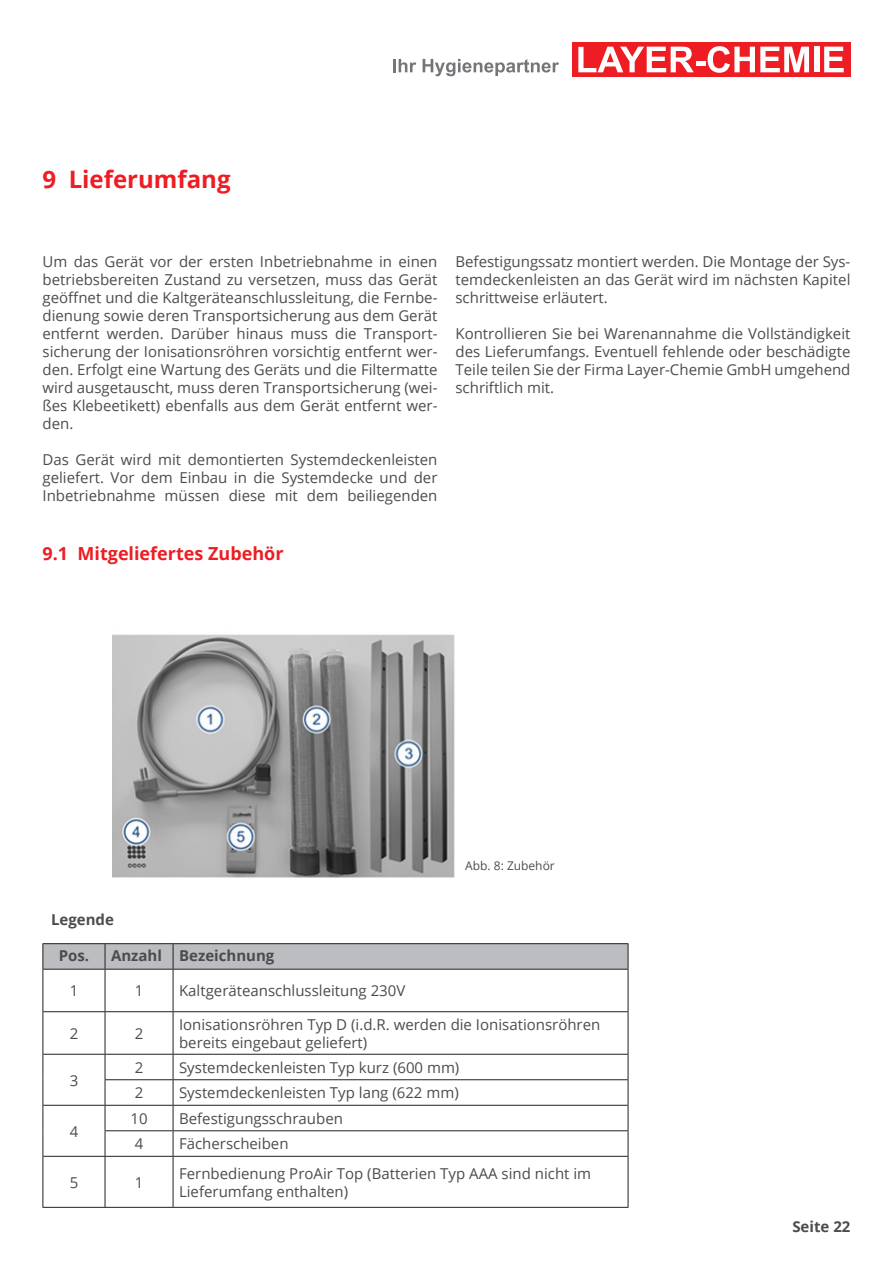
<style>
.page{position:relative;width:893px;height:1263px;background:#fff}
.page>*{position:absolute;margin:0;border:0;box-sizing:border-box;transform-origin:0 0}
.OS16-Kapitel{font:700 24px "Open Sans";color:#ee1d23}
.OS12-Unterkapitel{font:700 18px "Open Sans";color:#ee1d23}
.OS10{font:15px/18px "Open Sans";color:#4b4c4d;text-align:justify}
.OS10-2{font:700 15px "Open Sans";color:#4b4c4d}
.OS10-3{font:12px "Open Sans";color:#4b4c4d}
</style>
<div class="page">
<div style="left:572px;top:43px;width:278px;height:34px;background:#ee1d23"></div>
<svg style="left:578px;top:47px;width:116px;height:25px"></svg>
<hr style="left:696px;top:61px;width:10px;height:4px;background:#fff">
<svg style="left:708px;top:46px;width:101px;height:27px"></svg>
<div style="left:814px;top:47px;width:5px;height:25px;background:#fff"></div>
<svg style="left:824px;top:47px;width:20px;height:25px"></svg>
<svg style="left:393px;top:59px;width:23px;height:13px"></svg>
<svg style="left:423px;top:59px;width:136px;height:17px"></svg>
<img style="left:112px;top:634px;width:343px;height:244px">
<hr style="left:43px;top:943px;width:62px;height:1px;background:#231f20">
<hr style="left:105px;top:943px;width:68px;height:1px;background:#231f20">
<hr style="left:173px;top:943px;width:455px;height:1px;background:#231f20">
<svg style="left:43px;top:944px;width:586px;height:25px;background:#b8b8bb"></svg>
<hr style="left:43px;top:969px;width:62px;height:1px;background:#231f20">
<hr style="left:43px;top:969px;width:1px;height:42px;background:#231f20">
<hr style="left:105px;top:969px;width:68px;height:1px;background:#231f20">
<hr style="left:105px;top:969px;width:1px;height:42px;background:#231f20">
<hr style="left:173px;top:969px;width:455px;height:1px;background:#231f20">
<hr style="left:173px;top:969px;width:1px;height:42px;background:#231f20">
<hr style="left:628px;top:969px;width:1px;height:42px;background:#231f20">
<hr style="left:43px;top:1011px;width:62px;height:1px;background:#231f20">
<hr style="left:43px;top:1012px;width:1px;height:42px;background:#231f20">
<hr style="left:105px;top:1011px;width:68px;height:1px;background:#231f20">
<hr style="left:105px;top:1012px;width:1px;height:42px;background:#231f20">
<hr style="left:173px;top:1011px;width:455px;height:1px;background:#231f20">
<hr style="left:173px;top:1012px;width:1px;height:42px;background:#231f20">
<hr style="left:628px;top:1012px;width:1px;height:42px;background:#231f20">
<hr style="left:43px;top:1054px;width:62px;height:1px;background:#231f20">
<hr style="left:105px;top:1054px;width:68px;height:1px;background:#231f20">
<hr style="left:173px;top:1054px;width:455px;height:1px;background:#231f20">
<hr style="left:105px;top:1079px;width:68px;height:1px;background:#231f20">
<hr style="left:173px;top:1079px;width:455px;height:1px;background:#231f20">
<hr style="left:43px;top:1105px;width:62px;height:1px;background:#231f20">
<hr style="left:105px;top:1105px;width:68px;height:1px;background:#231f20">
<hr style="left:173px;top:1105px;width:455px;height:1px;background:#231f20">
<svg style="left:43px;top:1054px;width:1px;height:102px"></svg>
<hr style="left:105px;top:1130px;width:68px;height:1px;background:#231f20">
<svg style="left:105px;top:1054px;width:1px;height:102px"></svg>
<hr style="left:173px;top:1130px;width:455px;height:1px;background:#231f20">
<svg style="left:173px;top:1054px;width:1px;height:102px"></svg>
<svg style="left:628px;top:1054px;width:1px;height:102px"></svg>
<hr style="left:43px;top:1156px;width:62px;height:1px;background:#231f20">
<hr style="left:43px;top:1157px;width:1px;height:50px;background:#231f20">
<hr style="left:105px;top:1156px;width:68px;height:1px;background:#231f20">
<hr style="left:105px;top:1157px;width:1px;height:50px;background:#231f20">
<hr style="left:173px;top:1156px;width:455px;height:1px;background:#231f20">
<hr style="left:173px;top:1157px;width:1px;height:50px;background:#231f20">
<hr style="left:628px;top:1157px;width:1px;height:50px;background:#231f20">
<hr style="left:43px;top:1207px;width:62px;height:1px;background:#231f20">
<hr style="left:105px;top:1207px;width:68px;height:1px;background:#231f20">
<hr style="left:173px;top:1207px;width:455px;height:1px;background:#231f20">
<p class="OS16-Kapitel" style="left:43px;top:163px;width:190px">9 Lieferumfang</p>
<p class="OS10" style="left:43px;top:252px;width:396px">Um das Gerät vor der ersten Inbetriebnahme in einen betriebsbereiten Zustand zu versetzen, muss das Gerät geöffnet und die Kaltgeräteanschlussleitung, die Fernbe&shy;dienung sowie deren Transportsicherung aus dem Gerät entfernt werden. Darüber hinaus muss die Transport&shy;sicherung der Ionisationsröhren vorsichtig entfernt wer&shy;den. Erfolgt eine Wartung des Geräts und die Filtermatte wird ausgetauscht, muss deren Transportsicherung (wei&shy;ßes Klebeetikett) ebenfalls aus dem Gerät entfernt wer&shy;den.</p>
<p class="OS10" style="left:43px;top:450px;width:396px">Das Gerät wird mit demontierten Systemdeckenleisten geliefert. Vor dem Einbau in die Systemdecke und der Inbetriebnahme müssen diese mit dem beiliegenden</p>
<p class="OS12-Unterkapitel" style="left:43px;top:541px;width:243px">9.1 Mitgeliefertes Zubehör</p>
<p class="OS10" style="left:455px;top:252px;width:396px">Befestigungssatz montiert werden. Die Montage der Sys&shy;temdeckenleisten an das Gerät wird im nächsten Kapitel schrittweise erläutert.</p>
<p class="OS10" style="left:455px;top:324px;width:396px">Kontrollieren Sie bei Warenannahme die Vollständigkeit des Lieferumfangs. Eventuell fehlende oder beschädigte Teile teilen Sie der Firma Layer-Chemie GmbH umgehend schriftlich mit.</p>
<p class="OS10-2" style="left:51px;top:909px;width:64px">Legende</p>
<p class="OS10-3" style="left:465px;top:858px;width:91px">Abb. 8: Zubehör</p>
<p class="OS10-2" style="left:59px;top:945px;width:32px">Pos.</p>
<p class="OS10-2" style="left:111px;top:945px;width:53px">Anzahl</p>
<p class="OS10-2" style="left:179px;top:945px;width:97px">Bezeichnung</p>
<p class="OS10" style="left:70px;top:981px;width:10px">1</p>
<p class="OS10" style="left:135px;top:981px;width:10px">1</p>
<p class="OS10" style="left:179px;top:981px;width:228px">Kaltgeräteanschlussleitung 230V</p>
<p class="OS10" style="left:70px;top:1024px;width:10px">2</p>
<p class="OS10" style="left:135px;top:1024px;width:10px">2</p>
<p class="OS10" style="left:179px;top:1015px;width:423px">Ionisationsröhren Typ D (i.d.R. werden die Ionisationsröhren bereits eingebaut geliefert)</p>
<p class="OS10" style="left:70px;top:1071px;width:10px">3</p>
<p class="OS10" style="left:135px;top:1058px;width:10px">2</p>
<p class="OS10" style="left:179px;top:1058px;width:282px">Systemdeckenleisten Typ kurz (600 mm)</p>
<p class="OS10" style="left:135px;top:1083px;width:10px">2</p>
<p class="OS10" style="left:179px;top:1083px;width:281px">Systemdeckenleisten Typ lang (622 mm)</p>
<p class="OS10" style="left:70px;top:1122px;width:10px">4</p>
<p class="OS10" style="left:130px;top:1109px;width:19px">10</p>
<p class="OS10" style="left:179px;top:1109px;width:165px">Befestigungsschrauben</p>
<p class="OS10" style="left:135px;top:1134px;width:10px">4</p>
<p class="OS10" style="left:179px;top:1134px;width:111px">Fächerscheiben</p>
<p class="OS10" style="left:70px;top:1173px;width:10px">5</p>
<p class="OS10" style="left:135px;top:1173px;width:10px">1</p>
<p class="OS10" style="left:179px;top:1164px;width:414px">Fernbedienung ProAir Top (Batterien Typ AAA sind nicht im<br>Lieferumfang enthalten)</p>
<p class="OS10-2" style="left:792px;top:1216px;width:60px">Seite 22</p>
</div>
